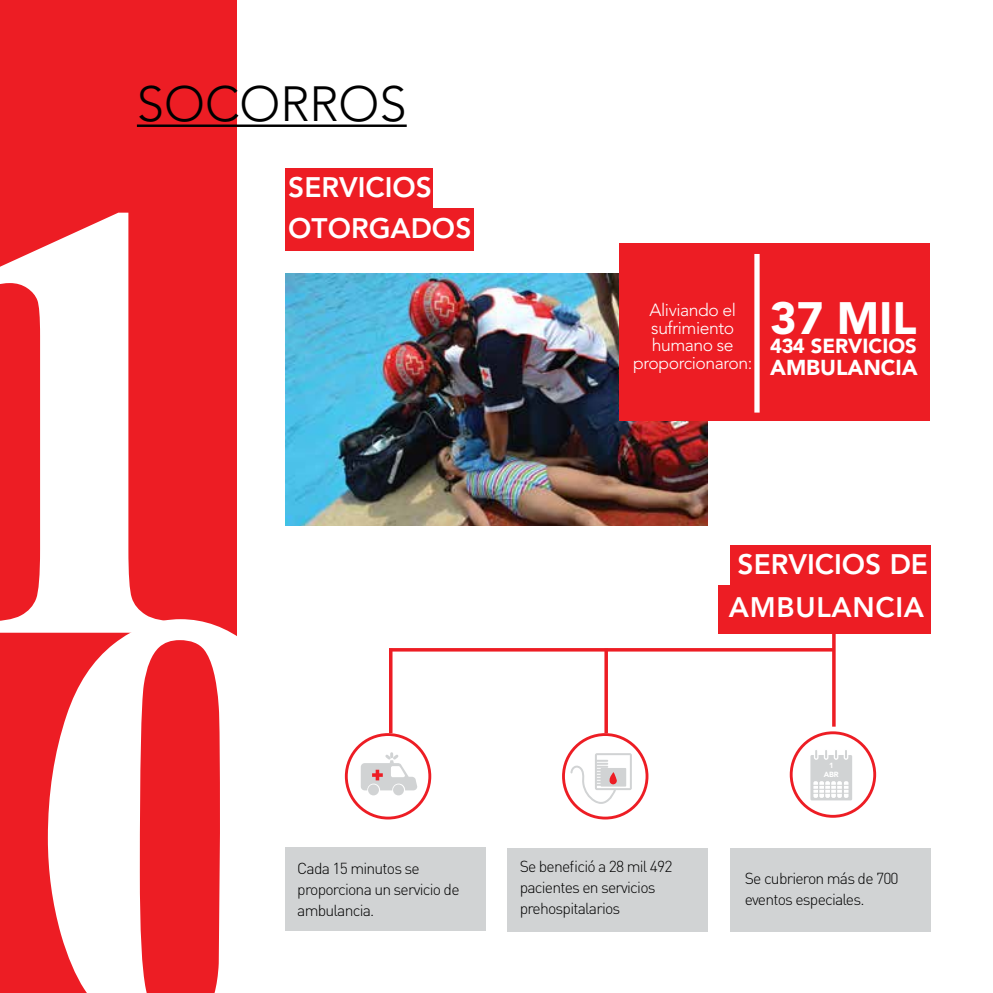
<style>
.page{position:relative;width:993px;height:993px;background:#fff}
.page>*{position:absolute;margin:0;border:0;box-sizing:border-box;transform-origin:0 0}
.t1{font:700 621.07px "Times New Roman";color:#fff}
.t2{font:300 49px "Avenir";color:#000}
.t3{font:900 44.98px "Avenir";color:#fff}
.t4{font:800 28px "Avenir";color:#fff}
.t5{font:800 28px "Avenir";letter-spacing:.025em;color:#fff}
.t6{font:900 21.35px "Avenir";color:#fff}
.t7{font:900 20.12px "Avenir";color:#fff}
.t8{font:300 17.5px/17.5px "Avenir";letter-spacing:-.025em;color:#fff;text-align:center}
.t9{font:300 15.75px/21px "DIN Pro";letter-spacing:-.05em;color:#000}
.t10{font:900 7.35px/8.9px "Avenir";color:#fff;text-align:center}
</style>
<div class="page">
<div style="left:0;top:0;width:236px;height:992px;background:#ed1d24"></div>
<div style="left:285px;top:847px;width:201px;height:83px;background:#d1d3d4"></div>
<div style="left:507px;top:848px;width:201px;height:83px;background:#d1d3d4"></div>
<div style="left:729px;top:848px;width:201px;height:83px;background:#d1d3d4"></div>
<svg style="left:570px;top:752px;width:61px;height:51px"></svg>
<hr style="left:137px;top:124px;width:269px;height:3px;background:#000">
<div style="left:285px;top:168px;width:148px;height:42px;background:#ed1d24"></div>
<div style="left:285px;top:208px;width:188px;height:42px;background:#ed1d24"></div>
<img style="left:285px;top:273px;width:422px;height:252px">
<div style="left:619px;top:244px;width:310px;height:176px;background:#ed1d24"></div>
<div style="left:754px;top:254px;width:5px;height:158px;background:#fff"></div>
<div style="left:729px;top:545px;width:201px;height:42px;background:#ed1d24"></div>
<div style="left:718px;top:585px;width:212px;height:48px;background:#ed1d24"></div>
<div style="left:345px;top:732px;width:86px;height:87px;border:3px solid #ed1d24;border-radius:50%"></div>
<div style="left:562px;top:732px;width:86px;height:87px;border:3px solid #ed1d24;border-radius:50%"></div>
<div style="left:789px;top:731px;width:86px;height:86px;border:3px solid #ed1d24;border-radius:50%"></div>
<svg style="left:392px;top:648px;width:439px;height:3px"></svg>
<hr style="left:389px;top:648px;width:3px;height:84px;background:#ed1d24">
<hr style="left:604px;top:648px;width:3px;height:84px;background:#ed1d24">
<svg style="left:831px;top:633px;width:4px;height:93px"></svg>
<div style="left:368px;top:784px;width:11px;height:11px;background:#d1d3d4;border-radius:50%"></div>
<div style="left:393px;top:784px;width:11px;height:11px;background:#d1d3d4;border-radius:50%"></div>
<svg style="left:360px;top:752px;width:57px;height:38px"></svg>
<div style="left:810px;top:754px;width:41px;height:46px;background:#d1d3d4"></div>
<div style="left:813px;top:748px;width:5px;height:11px;border:1px solid #fff;border-radius:2px"></div>
<div style="left:823px;top:748px;width:5px;height:11px;border:1px solid #fff;border-radius:2px"></div>
<div style="left:833px;top:748px;width:5px;height:11px;border:1px solid #fff;border-radius:2px"></div>
<div style="left:843px;top:748px;width:5px;height:11px;border:1px solid #fff;border-radius:2px"></div>
<svg style="left:813px;top:781px;width:36px;height:16px"></svg>
<h2 class="t2" style="left:137px;top:75px;width:271px">SOCORROS</h2>
<h3 class="t4" style="left:288px;top:171px;width:145px">SERVICIOS</h3>
<h1 class="t1" style="left:-74px;top:-5px;width:312px">1</h1>
<h3 class="t4" style="left:288px;top:211px;width:185px">OTORGADOS</h3>
<h3 class="t3" style="left:770px;top:291px;width:93px">37 MIL</h3>
<p class="t8" style="left:633px;top:301px;width:121px">Aliviando el sufrimiento humano se proporcionaron:</p>
<p class="t7" style="left:770px;top:334px;width:54px">434 SERVICIOS</p>
<h3 class="t6" style="left:770px;top:354px;width:149px">AMBULANCIA</h3>
<h3 class="t4" style="left:737px;top:547px;width:192px">SERVICIOS DE</h3>
<h3 class="t5" style="left:728px;top:590px;width:197px">AMBULANCIA</h3>
<h1 class="t1" style="left:25px;top:401px;width:312px">0</h1>
<p class="t10" style="left:823px;top:760px;width:17px">1<br>ABR</p>
<p class="t9" style="left:297px;top:856px;width:164px">Cada 15 minutos se proporciona un servicio de ambulancia.</p>
<p class="t9" style="left:519px;top:854px;width:154px">Se benefició a 28 mil 492 pacientes en servicios prehospitalarios</p>
<p class="t9" style="left:744px;top:867px;width:155px">Se cubrieron más de 700 eventos especiales.</p>
</div>
